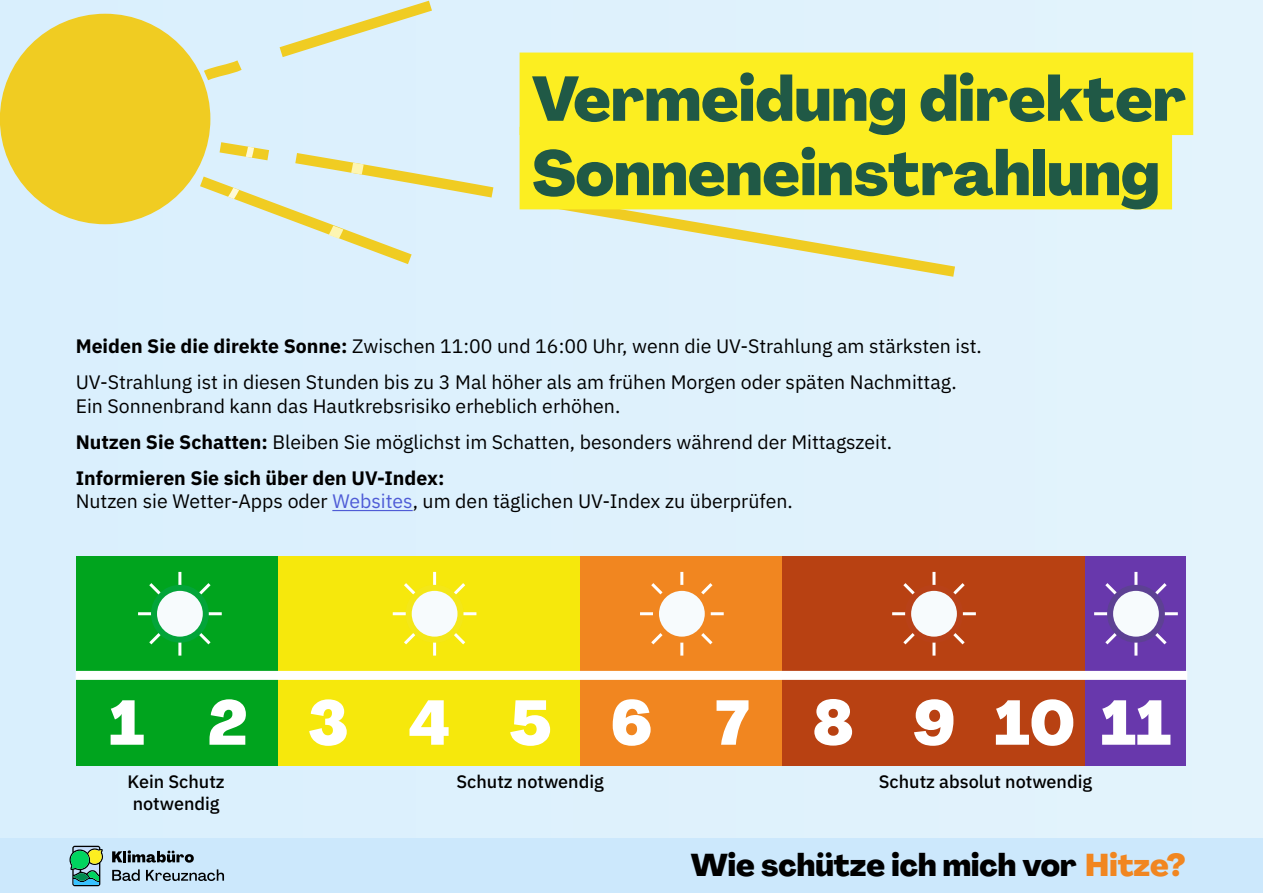
<style>
.page{position:relative;width:1263px;height:893px;background:#def1fc}
.page>*{position:absolute;margin:0;border:0;box-sizing:border-box;transform-origin:0 0}
.Absatzformat_10{font:61.95px "Agrandir Variable";color:#205946}
.Absatzformat_10-2{font:61.95px "Agrandir Variable";color:#fff}
.t1{font:31.05px "Agrandir Variable";color:#000}
.t2{font:19.5px/23.4px "IBM Plex Sans";color:#000}
.t3{font:700 19.5px "IBM Plex Sans";color:#000}
.t4{font:500 18px "IBM Plex Sans";color:#000}
.s1{font-weight:700}
.s2{color:#4f5cd6}
.s3{color:#f18620}
</style>
<div class="page">
<div style="left:0;top:14px;width:210px;height:210px;background:#f0cc22;border-radius:50%"></div>
<svg style="left:536px;top:209px;width:419px;height:68px"></svg>
<svg style="left:280px;top:1px;width:152px;height:56px"></svg>
<svg style="left:204px;top:60px;width:38px;height:20px"></svg>
<svg style="left:200px;top:142px;width:293px;height:122px"></svg>
<div style="left:351px;top:163px;width:13px;height:12px;background:#fdf5b2;border-radius:2px"></div>
<hr style="left:332px;top:510px;width:81px;height:1px;background:#4f5cd6">
<div style="left:520px;top:53px;width:673px;height:82px;background:#fcee21"></div>
<div style="left:520px;top:127px;width:652px;height:82px;background:#fcee21"></div>
<div style="left:0;top:839px;width:1263px;height:54px;background:#cce8fc"></div>
<svg style="left:112px;top:850px;width:82px;height:13px"></svg>
<svg style="left:112px;top:869px;width:28px;height:12px"></svg>
<svg style="left:146px;top:869px;width:78px;height:12px"></svg>
<svg style="left:69px;top:846px;width:34px;height:40px"></svg>
<div style="left:76px;top:557px;width:203px;height:209px;background:#00a41e"></div>
<div style="left:278px;top:557px;width:304px;height:209px;background:#f6e80c"></div>
<div style="left:581px;top:557px;width:202px;height:209px;background:#f18620"></div>
<div style="left:783px;top:557px;width:303px;height:209px;background:#b84112"></div>
<div style="left:1085px;top:557px;width:101px;height:209px;background:#6838ac"></div>
<div style="left:76px;top:671px;width:1111px;height:9px;background:#fff"></div>
<hr style="left:138px;top:612px;width:84px;height:3px;background:#fff">
<hr style="left:178px;top:572px;width:3px;height:84px;background:#fff">
<svg style="left:146px;top:580px;width:68px;height:68px"></svg>
<div style="left:154px;top:588px;width:52px;height:52px;background:#f7fbfd;border-radius:50%"></div>
<div style="left:151px;top:585px;width:58px;height:58px;border:6px solid #03a439;border-radius:50%"></div>
<hr style="left:393px;top:612px;width:83px;height:3px;background:#fff">
<hr style="left:433px;top:572px;width:3px;height:84px;background:#fff">
<svg style="left:401px;top:580px;width:67px;height:68px"></svg>
<div style="left:409px;top:588px;width:51px;height:52px;background:#f7fbfd;border-radius:50%"></div>
<div style="left:406px;top:585px;width:57px;height:58px;border:6px solid #f4e718;border-radius:50%"></div>
<hr style="left:640px;top:612px;width:84px;height:3px;background:#fff">
<hr style="left:680px;top:572px;width:3px;height:84px;background:#fff">
<svg style="left:648px;top:580px;width:68px;height:68px"></svg>
<div style="left:656px;top:588px;width:52px;height:52px;background:#f7fbfd;border-radius:50%"></div>
<div style="left:653px;top:585px;width:58px;height:58px;border:6px solid #f18620;border-radius:50%"></div>
<hr style="left:892px;top:612px;width:84px;height:3px;background:#fff">
<hr style="left:932px;top:572px;width:3px;height:84px;background:#fff">
<svg style="left:900px;top:580px;width:68px;height:68px"></svg>
<div style="left:908px;top:588px;width:52px;height:52px;background:#f7fbfd;border-radius:50%"></div>
<div style="left:905px;top:585px;width:58px;height:58px;border:6px solid #b84118;border-radius:50%"></div>
<hr style="left:1094px;top:612px;width:84px;height:3px;background:#fff">
<hr style="left:1134px;top:572px;width:3px;height:84px;background:#fff">
<svg style="left:1102px;top:580px;width:68px;height:68px"></svg>
<div style="left:1110px;top:588px;width:52px;height:52px;background:#f7fbfd;border-radius:50%"></div>
<div style="left:1107px;top:585px;width:58px;height:58px;border:6px solid #5d4193;border-radius:50%"></div>
<p class="Absatzformat_10" style="left:532px;top:61px;width:656px">Vermeidung direkter</p>
<p class="Absatzformat_10" style="left:532px;top:136px;width:629px">Sonneneinstrahlung</p>
<p class="t2" style="left:76px;top:333px;width:908px"><span class="s1">Meiden Sie die direkte Sonne:</span> Zwischen 11:00 und 16:00 Uhr, wenn die UV-Strahlung am stärksten ist.</p>
<p class="t2" style="left:76px;top:369px;width:882px">UV-Strahlung ist in diesen Stunden bis zu 3 Mal höher als am frühen Morgen oder späten Nachmittag.<br>Ein Sonnenbrand kann das Hautkrebsrisiko erheblich erhöhen.</p>
<p class="t2" style="left:76px;top:428px;width:818px"><span class="s1">Nutzen Sie Schatten:</span> Bleiben Sie möglichst im Schatten, besonders während der Mittagszeit.</p>
<p class="t3" style="left:76px;top:462px;width:370px">Informieren Sie sich über den UV-Index:</p>
<p class="t2" style="left:76px;top:488px;width:719px">Nutzen sie Wetter-Apps oder <span class="s2">Websites</span>, um den täglichen UV-Index zu überprüfen.</p>
<p class="Absatzformat_10-2" style="left:109px;top:685px;width:36px">1</p>
<p class="Absatzformat_10-2" style="left:208px;top:685px;width:41px">2</p>
<p class="Absatzformat_10-2" style="left:309px;top:685px;width:42px">3</p>
<p class="Absatzformat_10-2" style="left:409px;top:685px;width:43px">4</p>
<p class="Absatzformat_10-2" style="left:509px;top:685px;width:44px">5</p>
<p class="Absatzformat_10-2" style="left:610px;top:685px;width:43px">6</p>
<p class="Absatzformat_10-2" style="left:715px;top:685px;width:36px">7</p>
<p class="Absatzformat_10-2" style="left:812px;top:685px;width:43px">8</p>
<p class="Absatzformat_10-2" style="left:913px;top:685px;width:45px">9</p>
<p class="Absatzformat_10-2" style="left:995px;top:685px;width:178px">10 11</p>
<p class="t4" style="left:128px;top:768px;width:99px">Kein Schutz</p>
<p class="t4" style="left:133px;top:789px;width:88px">notwendig</p>
<p class="t4" style="left:456px;top:768px;width:149px">Schutz notwendig</p>
<p class="t4" style="left:879px;top:768px;width:215px">Schutz absolut notwendig</p>
<p class="t1" style="left:691px;top:846px;width:496px">Wie schütze ich mich vor <span class="s3">Hitze?</span></p>
</div>
